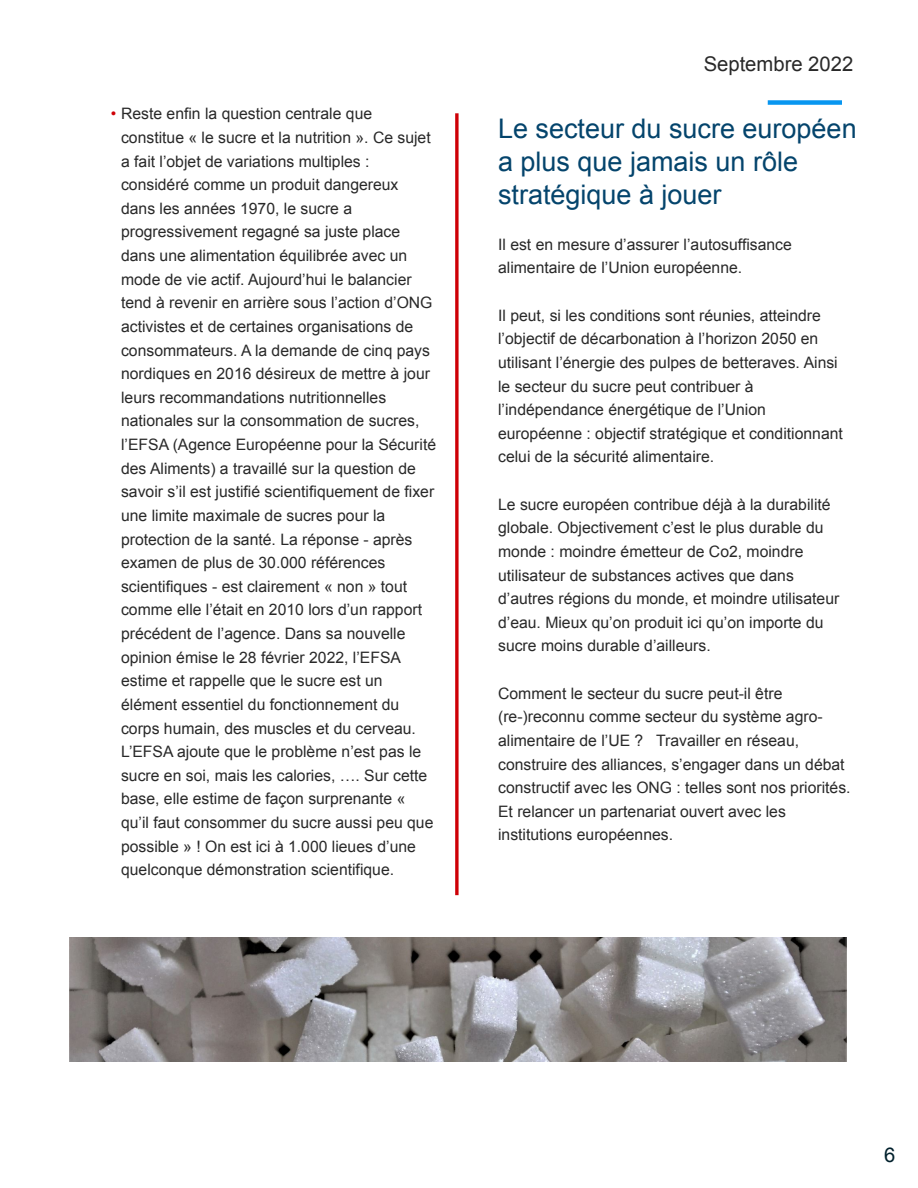
<style>
.page{position:relative;width:918px;height:1188px;background:#fff}
.page>*{position:absolute;margin:0;border:0;box-sizing:border-box;transform-origin:0 0}
.t1{font:27px/32.7px "Arial";color:#04446c}
.t2{font:20.25px "Arial";color:#292929}
.t3{font:20.25px "Arial";color:#00202c}
.t4{font:15.75px/23.7px "Arial";color:#292929}
.s1{color:#ce0006}
</style>
<div class="page">
<svg style="left:455px;top:115px;width:4px;height:778px;background:#d5272c"></svg>
<div style="left:770px;top:100px;width:70px;height:5px;background:#0896f0"></div>
<img style="left:69px;top:937px;width:777px;height:125px">
<p class="t4" style="left:121px;top:102px;width:317px;text-indent:-10px"><span class="s1">•</span> Reste enfin la question centrale que constitue « le sucre et la nutrition ». Ce sujet a fait l’objet de variations multiples : considéré comme un produit dangereux dans les années 1970, le sucre a progressivement regagné sa juste place dans une alimentation équilibrée avec un mode de vie actif. Aujourd’hui le balancier tend à revenir en arrière sous l’action d’ONG activistes et de certaines organisations de consommateurs. A la demande de cinq pays nordiques en 2016 désireux de mettre à jour leurs recommandations nutritionnelles nationales sur la consommation de sucres, l’EFSA (Agence Européenne pour la Sécurité des Aliments) a travaillé sur la question de savoir s’il est justifié scientifiquement de fixer une limite maximale de sucres pour la protection de la santé. La réponse - après examen de plus de 30.000 références scientifiques - est clairement « non » tout comme elle l’était en 2010 lors d’un rapport précédent de l’agence. Dans sa nouvelle opinion émise le 28 février 2022, l’EFSA estime et rappelle que le sucre est un élément essentiel du fonctionnement du corps humain, des muscles et du cerveau.<br>L’EFSA ajoute que le problème n’est pas le sucre en soi, mais les calories, …. Sur cette base, elle estime de façon surprenante « qu’il faut consommer du sucre aussi peu que possible » ! On est ici à 1.000 lieues d’une quelconque démonstration scientifique.</p>
<p class="t2" style="left:704px;top:53px;width:151px">Septembre 2022</p>
<h1 class="t1" style="left:498px;top:113px;width:360px">Le secteur du sucre européen a plus que jamais un rôle stratégique à jouer</h1>
<p class="t4" style="left:498px;top:232px;width:295px">Il est en mesure d’assurer l’autosuffisance alimentaire de l’Union européenne.</p>
<p class="t4" style="left:498px;top:303px;width:346px">Il peut, si les conditions sont réunies, atteindre l’objectif de décarbonation à l’horizon 2050 en utilisant l’énergie des pulpes de betteraves. Ainsi le secteur du sucre peut contribuer à l’indépendance énergétique de l’Union européenne : objectif stratégique et conditionnant celui de la sécurité alimentaire.</p>
<p class="t4" style="left:498px;top:492px;width:343px">Le sucre européen contribue déjà à la durabilité globale. Objectivement c’est le plus durable du monde : moindre émetteur de Co2, moindre utilisateur de substances actives que dans d’autres régions du monde, et moindre utilisateur d’eau. Mieux qu’on produit ici qu’on importe du sucre moins durable d’ailleurs.</p>
<p class="t4" style="left:498px;top:681px;width:354px">Comment le secteur du sucre peut-il être (re-)reconnu comme secteur du système agro&shy;alimentaire de l’UE ? Travailler en réseau, construire des alliances, s’engager dans un débat constructif avec les ONG : telles sont nos priorités.<br>Et relancer un partenariat ouvert avec les institutions européennes.</p>
<p class="t3" style="left:884px;top:1144px;width:13px">6</p>
</div>
